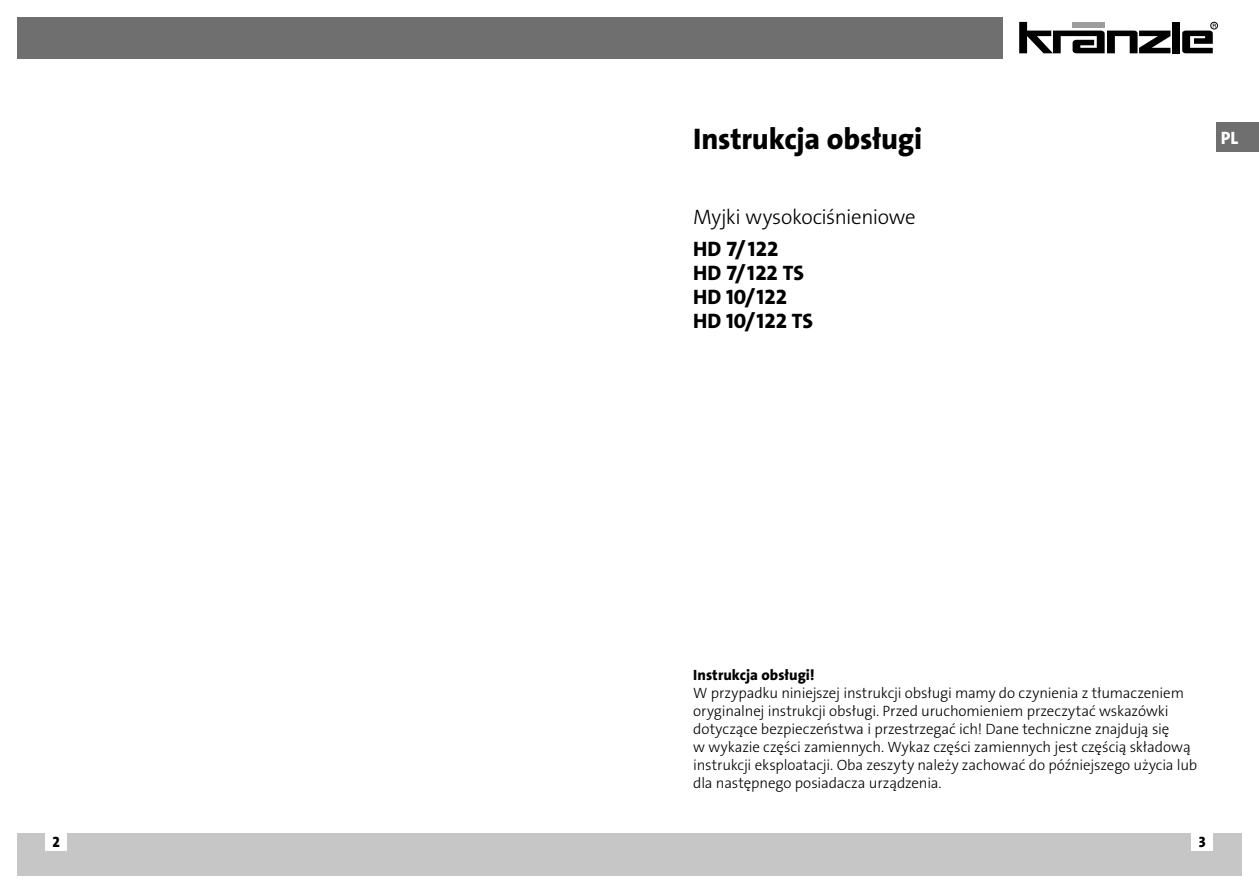
<style>
.page{position:relative;width:1259px;height:893px;background:#fff}
.page>*{position:absolute;margin:0;border:0;box-sizing:border-box;transform-origin:0 0}
.t1{font:30px "The Sans LP8 Ex Bld";letter-spacing:-.01em;color:#000}
.t2{font:21px/24px "The Sans LP8 Ex Bld";color:#000}
.t3{font:21px "The Sans LP3 Lig";letter-spacing:-.02em;color:#000}
.t4{font:18px "The Sans LP8 Ex Bld";color:#fff}
.t5{font:15px/18px "The Sans LP3 Lig";letter-spacing:-.01em;color:#000}
.t6{font:15px "The Sans LP8 Ex Bld";color:#000}
</style>
<div class="page">
<div style="left:629px;top:833px;width:613px;height:43px;background:#c6c6c6"></div>
<div style="left:17px;top:833px;width:612px;height:43px;background:#c6c6c6"></div>
<div style="left:1191px;top:833px;width:22px;height:18px;background:#fff"></div>
<div style="left:46px;top:833px;width:21px;height:18px;background:#fff"></div>
<svg style="left:1019px;top:22px;width:151px;height:31px"></svg>
<div style="left:1172px;top:22px;width:7px;height:31px;background:#000"></div>
<div style="left:1210px;top:22px;width:7px;height:7px;border:1px solid #000;border-radius:50%"></div>
<svg style="left:1182px;top:24px;width:34px;height:29px"></svg>
<div style="left:17px;top:17px;width:985px;height:41px;background:#706f6f"></div>
<div style="left:1216px;top:122px;width:43px;height:30px;background:#706f6f"></div>
<h1 class="t1" style="left:693px;top:119px;width:230px">Instrukcja obsługi</h1>
<h2 class="t3" style="left:693px;top:203px;width:224px">Myjki wysokociśnieniowe</h2>
<h2 class="t2" style="left:693px;top:237px;width:121px">HD 7/122<br>HD 7/122 TS<br>HD 10/122<br>HD 10/122 TS</h2>
<p class="t4" style="left:1220px;top:126px;width:19px">PL</p>
<p class="t6" style="left:693px;top:665px;width:123px">Instrukcja obsługi!</p>
<p class="t5" style="left:693px;top:684px;width:505px">W przypadku niniejszej instrukcji obsługi mamy do czynienia z tłumaczeniem oryginalnej instrukcji obsługi. Przed uruchomieniem przeczytać wskazówki dotyczące bezpieczeństwa i przestrzegać ich! Dane techniczne znajdują się<br>w wykazie części zamiennych. Wykaz części zamiennych jest częścią składową instrukcji eksploatacji. Oba zeszyty należy zachować do późniejszego użycia lub dla następnego posiadacza urządzenia.</p>
<p class="t6" style="left:53px;top:832px;width:9px">2</p>
<p class="t6" style="left:1198px;top:832px;width:8px">3</p>
</div>
